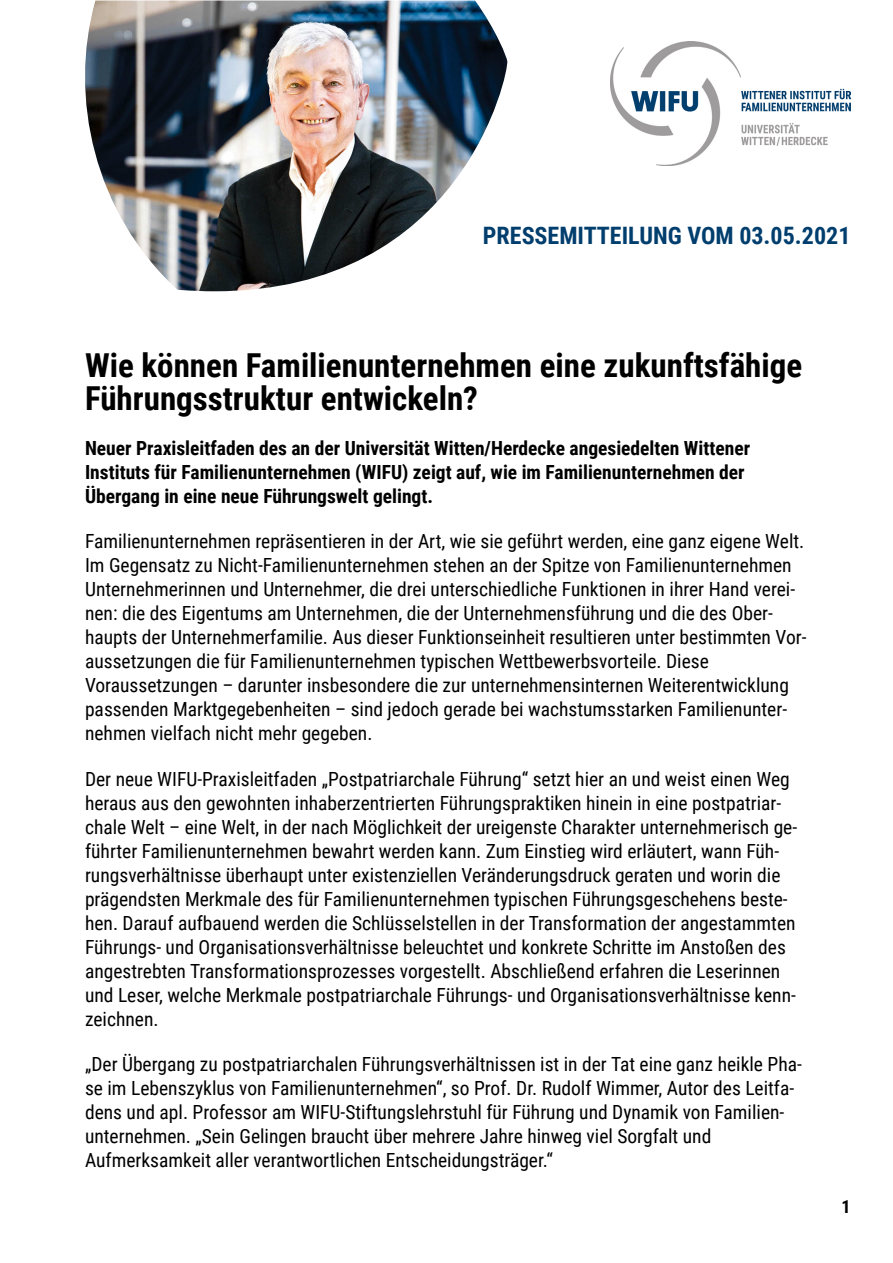
<style>
.page{position:relative;width:893px;height:1263px;background:#fff}
.page>*{position:absolute;margin:0;border:0;box-sizing:border-box;transform-origin:0 0}
.t1{font:700 33px/33px "Roboto Condensed";color:#000}
.t2{font:700 24px "Roboto Condensed";color:#003e6e}
.t3{font:19.5px/24px "Roboto Condensed";color:#000}
.t4{font:700 19.5px/24px "Roboto Condensed";color:#000}
.t5{font:700 18px "Roboto Condensed";color:#000}
</style>
<div class="page">
<img style="left:85px;top:1px;width:423px;height:290px">
<img style="left:610px;top:42px;width:240px;height:124px">
<p class="t2" style="left:483px;top:219px;width:369px">PRESSEMITTEILUNG VOM 03.05.2021</p>
<h1 class="t1" style="left:85px;top:347px;width:719px">Wie können Familienunternehmen eine zukunftsfähige<br>Führungsstruktur entwickeln?</h1>
<p class="t4" style="left:85px;top:435px;width:667px">Neuer Praxisleitfaden des an der Universität Witten/Herdecke angesiedelten Wittener<br>Instituts für Familienunternehmen (WIFU) zeigt auf, wie im Familienunternehmen der<br>Übergang in eine neue Führungswelt gelingt.</p>
<p class="t3" style="left:85px;top:529px;width:723px">Familienunternehmen repräsentieren in der Art, wie sie geführt werden, eine ganz eigene Welt.<br>Im Gegensatz zu Nicht-Familienunternehmen stehen an der Spitze von Familienunternehmen Unternehmerinnen und Unternehmer, die drei unterschiedliche Funktionen in ihrer Hand verei&shy;nen: die des Eigentums am Unternehmen, die der Unternehmensführung und die des Ober&shy;haupts der Unternehmerfamilie. Aus dieser Funktionseinheit resultieren unter bestimmten Vor&shy;aussetzungen die für Familienunternehmen typischen Wettbewerbsvorteile. Diese Voraussetzungen – darunter insbesondere die zur unternehmensinternen Weiterentwicklung passenden Marktgegebenheiten – sind jedoch gerade bei wachstumsstarken Familienunter&shy;nehmen vielfach nicht mehr gegeben.</p>
<p class="t3" style="left:85px;top:766px;width:714px">Der neue WIFU-Praxisleitfaden „Postpatriarchale Führung“ setzt hier an und weist einen Weg heraus aus den gewohnten inhaberzentrierten Führungspraktiken hinein in eine postpatriar&shy;chale Welt – eine Welt, in der nach Möglichkeit der ureigenste Charakter unternehmerisch ge&shy;führter Familienunternehmen bewahrt werden kann. Zum Einstieg wird erläutert, wann Füh&shy;rungsverhältnisse überhaupt unter existenziellen Veränderungsdruck geraten und worin die prägendsten Merkmale des für Familienunternehmen typischen Führungsgeschehens beste&shy;hen. Darauf aufbauend werden die Schlüsselstellen in der Transformation der angestammten Führungs- und Organisationsverhältnisse beleuchtet und konkrete Schritte im Anstoßen des angestrebten Transformationsprozesses vorgestellt. Abschließend erfahren die Leserinnen und Leser, welche Merkmale postpatriarchale Führungs- und Organisationsverhältnisse kenn&shy;zeichnen.</p>
<p class="t3" style="left:85px;top:1051px;width:718px">„Der Übergang zu postpatriarchalen Führungsverhältnissen ist in der Tat eine ganz heikle Pha&shy;se im Lebenszyklus von Familienunternehmen“, so Prof. Dr. Rudolf Wimmer, Autor des Leitfa&shy;dens und apl. Professor am WIFU-Stiftungslehrstuhl für Führung und Dynamik von Familien&shy;unternehmen. „Sein Gelingen braucht über mehrere Jahre hinweg viel Sorgfalt und Aufmerksamkeit aller verantwortlichen Entscheidungsträger.“</p>
<p class="t5" style="left:841px;top:1194px;width:11px">1</p>
</div>
